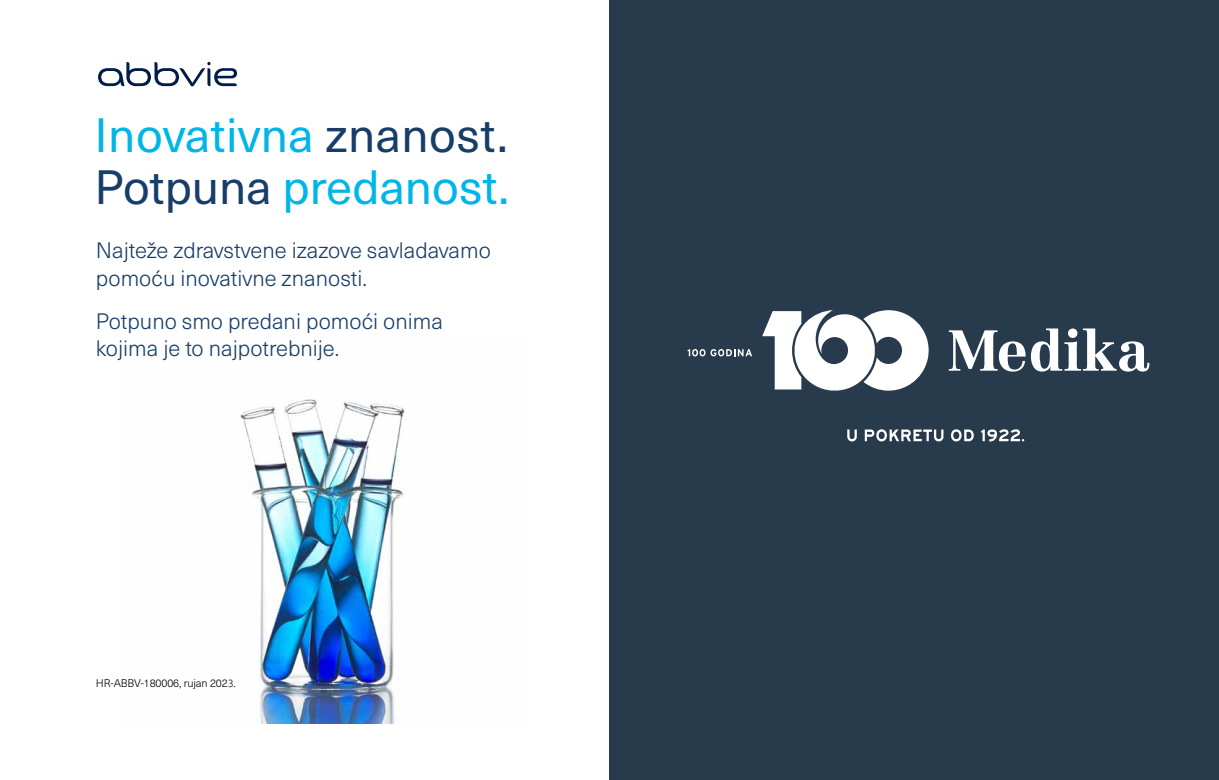
<style>
.page{position:relative;width:1219px;height:780px;background:#fff}
.page>*{position:absolute;margin:0;border:0;box-sizing:border-box;transform-origin:0 0}
.t1{font:47.3px/52.4px "Neue Haas Unica Pro";letter-spacing:.005em;color:#00b6e6}
.t2{font:300 22px/27.9px "Neue Haas Unica Pro";color:#173d68}
.t3{font:300 11px "Neue Haas Unica Pro";letter-spacing:-.01em;color:#000}
.s1{color:#173d68}
.s2{font-family:"Ubuntu";font-size:10.6px;color:#21211f}
</style>
<div class="page">
<img style="left:240px;top:399px;width:165px;height:324px">
<svg style="left:98px;top:62px;width:139px;height:24px"></svg>
<div style="left:609px;top:0;width:610px;height:780px;background:#273b4c"></div>
<svg style="left:847px;top:429px;width:177px;height:12px"></svg>
<svg style="left:949px;top:328px;width:200px;height:43px"></svg>
<svg style="left:688px;top:349px;width:64px;height:7px"></svg>
<svg style="left:762px;top:310px;width:167px;height:81px"></svg>
<h1 class="t1" style="left:94px;top:110px;width:416px">Inovativna <span class="s1">znanost.<br>Potpuna</span> predanost.</h1>
<p class="t2" style="left:96px;top:237px;width:396px">Najteže zdravstvene izazove savladavamo pomoću inovativne znanosti.</p>
<p class="t2" style="left:96px;top:307px;width:348px">Potpuno smo predani pomoći onima kojima je to najpotrebnije.</p>
<p class="t3" style="left:96px;top:677px;width:141px">HR-ABBV-180006, rujan 202<span class="s2">3</span>.</p>
</div>
